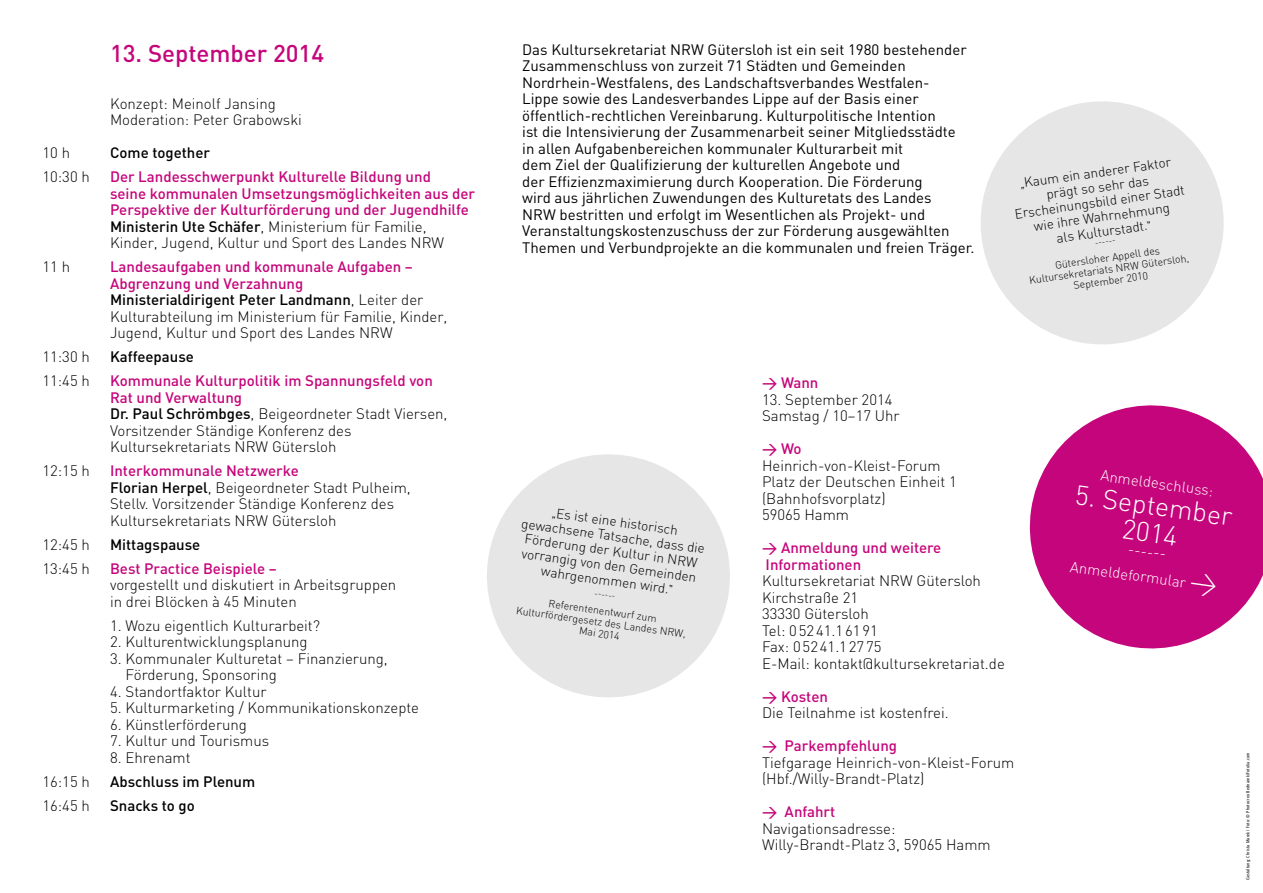
<style>
.page{position:relative;width:1263px;height:893px;background:#fff}
.page>*{position:absolute;margin:0;border:0;box-sizing:border-box;transform-origin:0 0}
.t1{font:300 27px/27px "DIN";color:#fff;text-align:center}
.t2{font:500 24px "DIN";color:#c5057b}
.t3{font:300 15px/16.5px "DIN";color:#000}
.t4{font:15px/16.5px "DIN";color:#000}
.t5{font:500 15px/16.5px "DIN";color:#c5057b}
.t6{font:500 15px "DIN";color:#000}
.t7{font:300 15px/25.5px "DIN";color:#fff;text-align:center}
.t8{font:300 13.5px/14.9px "DIN";color:#000;text-align:center}
.t9{font:300 10.5px/11.6px "DIN";color:#000;text-align:center}
.t10{font:300 8.1px "DIN";color:#000}
.t11{font:4.5px "Transit";color:#000}
.s1{color:#000}
.s2{font-weight:300;color:#000}
.s3{font-weight:500;color:#c5057b}
.s4{font-weight:500}
.s5{font-family:"Matrix";font-weight:400}
.s6{font-size:27px}
</style>
<div class="page">
<svg style="left:1029px;top:405px;width:234px;height:244px;fill:#c5057b"></svg>
<svg style="left:487px;top:454px;width:243px;height:244px;fill:#e6e6e6"></svg>
<svg style="left:981px;top:101px;width:243px;height:243px;fill:#e6e6e6"></svg>
<h2 class="t2" style="left:110px;top:38px;width:216px">13. September 2014</h2>
<p class="t3" style="left:110px;top:95px;width:193px">Konzept: Meinolf Jansing<br>Moderation: Peter Grabowski</p>
<p class="t3" style="left:43px;top:145px;width:29px">10 h</p>
<p class="t6" style="left:110px;top:143px;width:102px">Come together</p>
<p class="t3" style="left:43px;top:169px;width:49px">10:30 h</p>
<p class="t5" style="left:110px;top:168px;width:367px">Der Landesschwerpunkt Kulturelle Bildung und<br>seine kommunalen Umsetzungsmöglichkeiten aus der Perspektive der Kulturförderung und der Jugendhilfe <span class="s1">Ministerin Ute Schäfer</span><span class="s2">, Ministerium für Familie, Kinder, Jugend, Kultur und Sport des Landes NRW</span></p>
<p class="t3" style="left:43px;top:259px;width:29px">11 h</p>
<p class="t3" style="left:110px;top:259px;width:339px"><span class="s3">Landesaufgaben und kommunale Aufgaben – Abgrenzung und Verzahnung<br></span><span class="s4">Ministerialdirigent Peter Landmann</span>, Leiter der Kulturabteilung im Ministerium für Familie, Kinder, Jugend, Kultur und Sport des Landes NRW</p>
<p class="t3" style="left:43px;top:349px;width:49px">11:30 h</p>
<p class="t6" style="left:110px;top:347px;width:85px">Kaffeepause</p>
<p class="t3" style="left:43px;top:373px;width:49px">11:45 h</p>
<p class="t3" style="left:110px;top:373px;width:339px"><span class="s3">Kommunale Kulturpolitik im Spannungsfeld von Rat und Verwaltung<br></span><span class="s4">Dr. Paul Schrömbges</span>, Beigeordneter Stadt Viersen, Vorsitzender Ständige Konferenz des Kultursekretariats NRW Gütersloh</p>
<p class="t3" style="left:43px;top:463px;width:49px">12:15 h</p>
<p class="t3" style="left:110px;top:463px;width:302px"><span class="s3">Interkommunale Netzwerke<br></span><span class="s4">Florian Herpel</span>, Beigeordneter Stadt Pulheim, Stellv. Vorsitzender Ständige Konferenz des Kultursekretariats NRW Gütersloh</p>
<p class="t3" style="left:43px;top:536px;width:49px">12:45 h</p>
<p class="t6" style="left:110px;top:535px;width:92px">Mittagspause</p>
<p class="t3" style="left:43px;top:560px;width:49px">13:45 h</p>
<p class="t5" style="left:110px;top:560px;width:168px">Best Practice Beispiele –</p>
<p class="t3" style="left:110px;top:577px;width:288px">vorgestellt und diskutiert in Arbeitsgruppen in drei Blöcken à 45 Minuten</p>
<p class="t3" style="left:110px;top:617px;width:212px">1. Wozu eigentlich Kulturarbeit?</p>
<p class="t3" style="left:110px;top:634px;width:199px">2. Kulturentwicklungsplanung</p>
<p class="t3" style="left:125px;top:650px;width:264px;text-indent:-15px">3. Kommunaler Kulturetat – Finanzierung,<br>Förderung, Sponsoring</p>
<p class="t3" style="left:110px;top:683px;width:158px">4. Standortfaktor Kultur</p>
<p class="t3" style="left:110px;top:700px;width:311px">5. Kulturmarketing / Kommunikationskonzepte</p>
<p class="t3" style="left:110px;top:716px;width:138px">6. Künstlerförderung</p>
<p class="t3" style="left:110px;top:733px;width:161px">7. Kultur und Tourismus</p>
<p class="t3" style="left:110px;top:749px;width:82px">8. Ehrenamt</p>
<p class="t3" style="left:43px;top:773px;width:49px">16:15 h</p>
<p class="t6" style="left:110px;top:772px;width:147px">Abschluss im Plenum</p>
<p class="t3" style="left:43px;top:797px;width:49px">16:45 h</p>
<p class="t6" style="left:110px;top:796px;width:86px">Snacks to go</p>
<p class="t4" style="left:522px;top:41px;width:454px">Das Kultursekretariat NRW Gütersloh ist ein seit 1980 bestehender Zusammenschluss von zurzeit 71 Städten und Gemeinden Nordrhein-Westfalens, des Landschaftsverbandes Westfalen-<br>Lippe sowie des Landesverbandes Lippe auf der Basis einer öffentlich-rechtlichen Vereinbarung. Kulturpolitische Intention<br>ist die Intensivierung der Zusammenarbeit seiner Mitgliedsstädte<br>in allen Aufgabenbereichen kommunaler Kulturarbeit mit<br>dem Ziel der Qualifizierung der kulturellen Angebote und<br>der Effizienzmaximierung durch Kooperation. Die Förderung<br>wird aus jährlichen Zuwendungen des Kulturetats des Landes<br>NRW bestritten und erfolgt im Wesentlichen als Projekt- und Veranstaltungskostenzuschuss der zur Förderung ausgewählten Themen und Verbundprojekte an die kommunalen und freien Träger.</p>
<p class="t8" style="left:1010px;top:177px;width:173px;rotate:-8deg"><span class="s5">„</span>Kaum ein anderer Faktor prägt so sehr das<br>Erscheinungsbild einer Stadt wie ihre Wahrnehmung<br>als Kulturstadt.<span class="s5">“</span></p>
<p class="t10" style="left:1094px;top:238px;width:22px;rotate:-8deg">------</p>
<p class="t9" style="left:1027px;top:263px;width:163px;rotate:-8deg">Gütersloher Appell des<br>Kultursekretariats NRW Gütersloh,<br>September 2010</p>
<p class="t8" style="left:525px;top:501px;width:187px;rotate:8deg"><span class="s5">„</span>Es ist eine historisch gewachsene Tatsache, dass die<br>Förderung der Kultur in NRW vorrangig von den Gemeinden wahrgenommen wird.<span class="s5">“</span></p>
<p class="t10" style="left:595px;top:588px;width:22px;rotate:8deg">------</p>
<p class="t9" style="left:519px;top:593px;width:173px;rotate:8deg">Referentenentwurf zum<br>Kulturfördergesetz des Landes NRW,<br>Mai 2014</p>
<p class="t5" style="left:762px;top:374px;width:58px">&gt; Wann</p>
<p class="t3" style="left:762px;top:391px;width:139px">13. September 2014<br>Samstag / 10–17 Uhr</p>
<p class="t5" style="left:762px;top:440px;width:41px">&gt; Wo</p>
<p class="t3" style="left:762px;top:457px;width:196px">Heinrich-von-Kleist-Forum<br>Platz der Deutschen Einheit 1 (Bahnhofsvorplatz)<br>59065 Hamm</p>
<p class="t5" style="left:762px;top:539px;width:181px">&gt; Anmeldung und weitere<br>Informationen</p>
<p class="t3" style="left:762px;top:573px;width:244px">Kultursekretariat NRW Gütersloh<br>Kirchstraße 21<br>33330 Gütersloh<br>Tel: 0 52 41.1 61 91<br>Fax: 0 52 41.1 27 75<br>E-Mail: kontakt@kultursekretariat.de</p>
<p class="t5" style="left:762px;top:688px;width:67px">&gt; Kosten</p>
<p class="t3" style="left:762px;top:705px;width:188px">Die Teilnahme ist kostenfrei.</p>
<p class="t5" style="left:762px;top:737px;width:137px">&gt; Parkempfehlung</p>
<p class="t3" style="left:762px;top:754px;width:254px">Tiefgarage Heinrich-von-Kleist-Forum (Hbf./Willy-Brandt-Platz)</p>
<p class="t5" style="left:762px;top:803px;width:75px">&gt; Anfahrt</p>
<p class="t3" style="left:762px;top:820px;width:230px">Navigationsadresse:<br>Willy-Brandt-Platz 3, 59065 Hamm</p>
<p class="t7" style="left:1102px;top:462px;width:115px;rotate:8deg">Anmeldeschluss:</p>
<h1 class="t1" style="left:1077px;top:481px;width:160px;rotate:8deg">5. September<br>2014</h1>
<p class="t7" style="left:1076px;top:528px;width:150px;rotate:8deg">------<br>Anmeldeformular <span class="s6">&gt;</span></p>
<p class="t11" style="left:1245px;top:880px;width:129px;rotate:-90deg">Gestaltung: Christa Marek / Foto: © Photocreo Bednarek/Fotolia.com</p>
</div>
